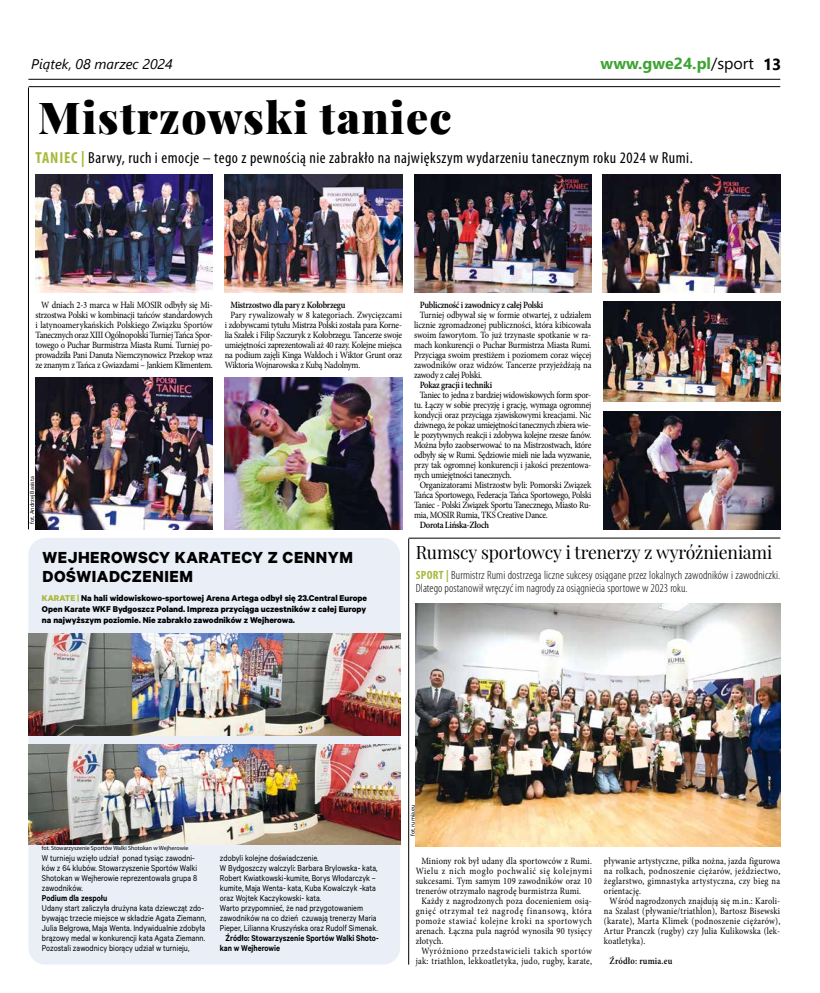
<style>
.page{position:relative;width:820px;height:993px;background:#fff}
.page>*{position:absolute;margin:0;border:0;box-sizing:border-box;transform-origin:0 0}
.t1{font:900 44px "Playfair Display";letter-spacing:.03em;color:#000}
.t2{font:700 18px/19.4px "Calibre";letter-spacing:.03em;color:#000}
.t3{font:18px "Playfair Display";letter-spacing:-.01em;color:#000}
.t4{font:condensed 16px "Myriad Pro";letter-spacing:.03em;color:#000}
.t5{font:700 16px "Segoe UI";color:#3ca432}
.t6{font:italic 14px "Segoe UI";color:#000}
.t7{font:300 condensed 12px/13px "Myriad Pro";letter-spacing:.01em;color:#000}
.t8{font:9.6px/10px "Minion Pro";letter-spacing:-.015em;color:#000;text-align:justify;scale:.89 1}
.t9{font:9.6px "Minion Pro";letter-spacing:.02em;color:#000;scale:.88 1}
.t10{font:9.6px "Minion Pro";letter-spacing:.065em;color:#000;scale:.88 1}
.t11{font:600 9.6px "Minion Pro";letter-spacing:-.03em;color:#000;scale:.89 1}
.t12{font:9.6px "Minion Pro";letter-spacing:-.035em;color:#000;scale:.89 1}
.t13{font:9.6px "Minion Pro";letter-spacing:.03em;color:#000;scale:.88 1}
.t14{font:9.6px "Minion Pro";letter-spacing:.015em;color:#000;scale:.88 1}
.t15{font:9.6px "Minion Pro";letter-spacing:.04em;color:#000;scale:.88 1}
.t16{font:9.6px "Minion Pro";letter-spacing:.035em;color:#000;scale:.88 1}
.t17{font:9.6px "Minion Pro";letter-spacing:.025em;color:#000;scale:.88 1}
.t18{font:9.6px "Minion Pro";letter-spacing:.06em;color:#000;scale:.88 1}
.t19{font:600 9.6px "Minion Pro";letter-spacing:.02em;color:#000;scale:.88 1}
.t20{font:9.5px/10px "Calibre";color:#000;scale:.88 1}
.t21{font:700 9.5px/11.4px "Calibre";color:#000;text-align:justify}
.t22{font:600 9.5px/10px "Calibre";color:#000;scale:.88 1}
.t23{font:6px "Myriad Pro";color:#000}
.s1{font-weight:400;color:#000}
.s2{color:#000}
.s3{font-weight:700;color:#a9b93b}
.s4{color:#a9b93b}
</style>
<div class="page">
<hr style="left:28px;top:79px;width:752px;height:1px;background:#000">
<hr style="left:29px;top:86px;width:751px;height:1px;background:#000">
<hr style="left:28px;top:87px;width:1px;height:442px;background:#000">
<img style="left:35px;top:174px;width:178px;height:118px">
<img style="left:225px;top:174px;width:177px;height:118px">
<img style="left:414px;top:174px;width:177px;height:118px">
<img style="left:602px;top:174px;width:178px;height:118px">
<img style="left:603px;top:302px;width:177px;height:99px">
<img style="left:35px;top:377px;width:178px;height:152px">
<img style="left:225px;top:377px;width:177px;height:152px">
<img style="left:603px;top:411px;width:177px;height:118px">
<div style="left:28px;top:537px;width:372px;height:427px;background:#e9eef7;border-radius:17px"></div>
<hr style="left:408px;top:537px;width:372px;height:1px;background:#000">
<hr style="left:408px;top:538px;width:1px;height:426px;background:#000">
<img style="left:28px;top:633px;width:372px;height:102px">
<img style="left:28px;top:744px;width:372px;height:100px">
<img style="left:415px;top:603px;width:365px;height:243px">
<h3 class="t6" style="left:31px;top:51px;width:143px">Piątek, 08 marzec 2024</h3>
<h3 class="t5" style="left:600px;top:49px;width:182px">www.gwe24.pl<span class="s1">/sport</span> <span class="s2">13</span></h3>
<h1 class="t1" style="left:38px;top:89px;width:415px">Mistrzowski taniec</h1>
<h3 class="t4" style="left:36px;top:148px;width:658px"><span class="s3">TANIEC |</span> Barwy, ruch i emocje – tego z pewnością nie zabrakło na największym wydarzeniu tanecznym roku 2024 w Rumi.</h3>
<p class="t8" style="left:35px;top:300px;width:201px;text-align:center">W dniach 2-3 marca w Hali MOSIR odbyły się Mi&shy;strzostwa Polski w kombinacji tańców standardowych i latynoamerykańskich Polskiego Związku Sportów Tanecznych oraz XIII Ogólnopolski Turniej Tańca Spor&shy;towego o Puchar Burmistrza Miasta Rumi. Turniej po&shy;prowadziła Pani Danuta Niemczynowicz Przekop wraz ze znanym z Tańca z Gwiazdami – Jankiem Klimentem.</p>
<p class="t11" style="left:230px;top:298px;width:131px">Mistrzostwo dla pary z Kołobrzegu</p>
<p class="t8" style="left:225px;top:310px;width:201px;text-indent:6px">Pary rywalizowały w 8 kategoriach. Zwycięzcami i zdobywcami tytułu Mistrza Polski została para Korne&shy;lia Szałek i Filip Szczuryk z Kołobrzegu. Tancerze swoje umiejętności zaprezentowali aż 40 razy. Kolejne miejsca na podium zajęli Kinga Wałdoch i Wiktor Grunt oraz Wiktoria Wojnarowska z Kubą Nadolnym.</p>
<p class="t23" style="left:29px;top:523px;width:49px;rotate:-90deg">fot. Andrzej Basista</p>
<h2 class="t2" style="left:42px;top:546px;width:312px">WEJHEROWSCY KARATECY Z CENNYM<br>DOŚWIADCZENIEM</h2>
<p class="t21" style="left:42px;top:591px;width:326px"><span class="s4">KARATE |</span> Na hali widowiskowo-sportowej Arena Artega odbył się 23.Central Europe Open Karate WKF Bydgoszcz Poland. Impreza przyciąga uczestników z całej Europy na najwyższym poziomie. Nie zabrakło zawodników z Wejherowa.</p>
<p class="t11" style="left:419px;top:298px;width:140px">Publiczność i zawodnicy z całej Polski</p>
<p class="t8" style="left:414px;top:310px;width:201px;text-indent:6px">Turniej odbywał się w formie otwartej, z udziałem licznie zgromadzonej publiczności, która kibicowała swoim faworytom. To już trzynaste spotkanie w ra&shy;mach konkurencji o Puchar Burmistrza Miasta Rumi.<br>Przyciąga swoim prestiżem i poziomem coraz więcej zawodników oraz widzów. Tancerze przyjeżdżają na zawody z całej Polski.</p>
<p class="t11" style="left:419px;top:378px;width:83px">Pokaz gracji i techniki</p>
<p class="t8" style="left:419px;top:390px;width:194px">Taniec to jedna z bardziej widowiskowych form spor-</p>
<p class="t8" style="left:414px;top:400px;width:201px">tu. Łączy w sobie precyzję i grację, wymaga ogromnej</p>
<p class="t8" style="left:414px;top:410px;width:200px">kondycji oraz przyciąga zjawiskowymi kreacjami. Nic</p>
<p class="t8" style="left:414px;top:420px;width:201px">dziwnego, że pokaz umiejętności tanecznych zbiera wie-</p>
<p class="t8" style="left:414px;top:430px;width:201px">le pozytywnych reakcji i zdobywa kolejne rzesze fanów.</p>
<p class="t8" style="left:414px;top:440px;width:201px">Można było zaobserwować to na Mistrzostwach, które</p>
<p class="t8" style="left:414px;top:450px;width:201px">odbyły się w Rumi. Sędziowie mieli nie lada wyzwanie,</p>
<p class="t8" style="left:414px;top:460px;width:201px">przy tak ogromnej konkurencji i jakości prezentowa-</p>
<p class="t8" style="left:414px;top:470px;width:111px">nych umiejętności tanecznych.</p>
<p class="t8" style="left:419px;top:480px;width:194px">Organizatorami Mistrzostw byli: Pomorski Związek</p>
<p class="t12" style="left:414px;top:488px;width:201px">Tańca Sportowego, Federacja Tańca Sportowego, Polski</p>
<p class="t12" style="left:414px;top:498px;width:201px">Taniec - Polski Związek Sportu Tanecznego, Miasto Ru-</p>
<p class="t8" style="left:414px;top:510px;width:152px">mia, MOSIR Rumia, TKS Creative Dance.</p>
<p class="t11" style="left:419px;top:518px;width:79px">Dorota Lińska-Złoch</p>
<h2 class="t3" style="left:415px;top:540px;width:358px">Rumscy sportowcy i trenerzy z wyróżnieniami</h2>
<p class="t7" style="left:415px;top:569px;width:366px"><span class="s3">SPORT |</span> Burmistrz Rumi dostrzega liczne sukcesy osiągane przez lokalnych zawodników i zawodniczki.<br>Dlatego postanowił wręczyć im nagrody za osiągniecia sportowe w 2023 roku.</p>
<p class="t23" style="left:42px;top:843px;width:148px">fot. Stowarzyszenie Sportów Walki Shotokan w Wejherowie</p>
<p class="t20" style="left:42px;top:852px;width:178px">W turnieju wzięło udział ponad tysiąc zawodni&shy;ków z 64 klubów. Stowarzyszenie Sportów Walki Shotokan w Wejherowie reprezentowała grupa 8 zawodników.</p>
<p class="t22" style="left:42px;top:892px;width:76px">Podium dla zespołu</p>
<p class="t20" style="left:42px;top:902px;width:188px">Udany start zaliczyła drużyna kata dziewcząt zdo&shy;bywając trzecie miejsce w składzie Agata Ziemann, Julia Belgrowa, Maja Wenta. Indywidualnie zdobyła brązowy medal w konkurencji kata Agata Ziemann.<br>Pozostali zawodnicy biorący udział w turnieju,</p>
<p class="t20" style="left:220px;top:852px;width:181px">zdobyli kolejne doświadczenie.<br>W Bydgoszczy walczyli: Barbara Brylowska- kata, Robert Kwiatkowski-kumite, Borys Włodarczyk – kumite, Maja Wenta- kata, Kuba Kowalczyk -kata oraz Wojtek Kaczykowski- kata.<br>Warto przypomnieć, że nad przygotowaniem zawodników na co dzień czuwają trenerzy Maria Pieper, Lilianna Kruszyńska oraz Rudolf Simenak.</p>
<p class="t22" style="left:220px;top:932px;width:182px;text-indent:6px">Źródło: Stowarzyszenie Sportów Walki Shoto&shy;kan w Wejherowie</p>
<p class="t23" style="left:409px;top:835px;width:33px;rotate:-90deg">fot. rumia.eu</p>
<p class="t14" style="left:421px;top:854px;width:195px">Miniony rok był udany dla sportowców z Rumi.</p>
<p class="t10" style="left:415px;top:864px;width:202px">Wielu z nich mogło pochwalić się kolejnymi</p>
<p class="t9" style="left:415px;top:874px;width:202px">sukcesami. Tym samym 109 zawodników oraz 10</p>
<p class="t9" style="left:415px;top:884px;width:189px">trenerów otrzymało nagrodę burmistrza Rumi.</p>
<p class="t17" style="left:421px;top:894px;width:195px">Każdy z nagrodzonych poza docenieniem osią-</p>
<p class="t10" style="left:415px;top:904px;width:202px">gnięć otrzymał też nagrodę finansową, która</p>
<p class="t18" style="left:415px;top:914px;width:202px">pomoże stawiać kolejne kroki na sportowych</p>
<p class="t9" style="left:415px;top:924px;width:202px">arenach. Łączna pula nagród wynosiła 90 tysięcy</p>
<p class="t14" style="left:415px;top:934px;width:33px">złotych.</p>
<p class="t10" style="left:421px;top:944px;width:195px">Wyróżniono przedstawicieli takich sportów</p>
<p class="t13" style="left:415px;top:954px;width:202px">jak: triathlon, lekkoatletyka, judo, rugby, karate,</p>
<p class="t9" style="left:603px;top:854px;width:202px">pływanie artystyczne, piłka nożna, jazda figurowa</p>
<p class="t15" style="left:603px;top:864px;width:202px">na rolkach, podnoszenie ciężarów, jeździectwo,</p>
<p class="t16" style="left:603px;top:874px;width:202px">żeglarstwo, gimnastyka artystyczna, czy bieg na</p>
<p class="t9" style="left:603px;top:884px;width:44px">orientację.</p>
<p class="t14" style="left:609px;top:894px;width:195px">Wśród nagrodzonych znajdują się m.in.: Karoli-</p>
<p class="t9" style="left:603px;top:904px;width:202px">na Szalast (pływanie/triathlon), Bartosz Bisewski</p>
<p class="t13" style="left:603px;top:914px;width:202px">(karate), Marta Klimek (podnoszenie ciężarów),</p>
<p class="t9" style="left:603px;top:924px;width:202px">Artur Pranczk (rugby) czy Julia Kulikowska (lek-</p>
<p class="t9" style="left:603px;top:934px;width:49px">koatletyka).</p>
<p class="t19" style="left:609px;top:954px;width:73px">Źródło: rumia.eu</p>
</div>
